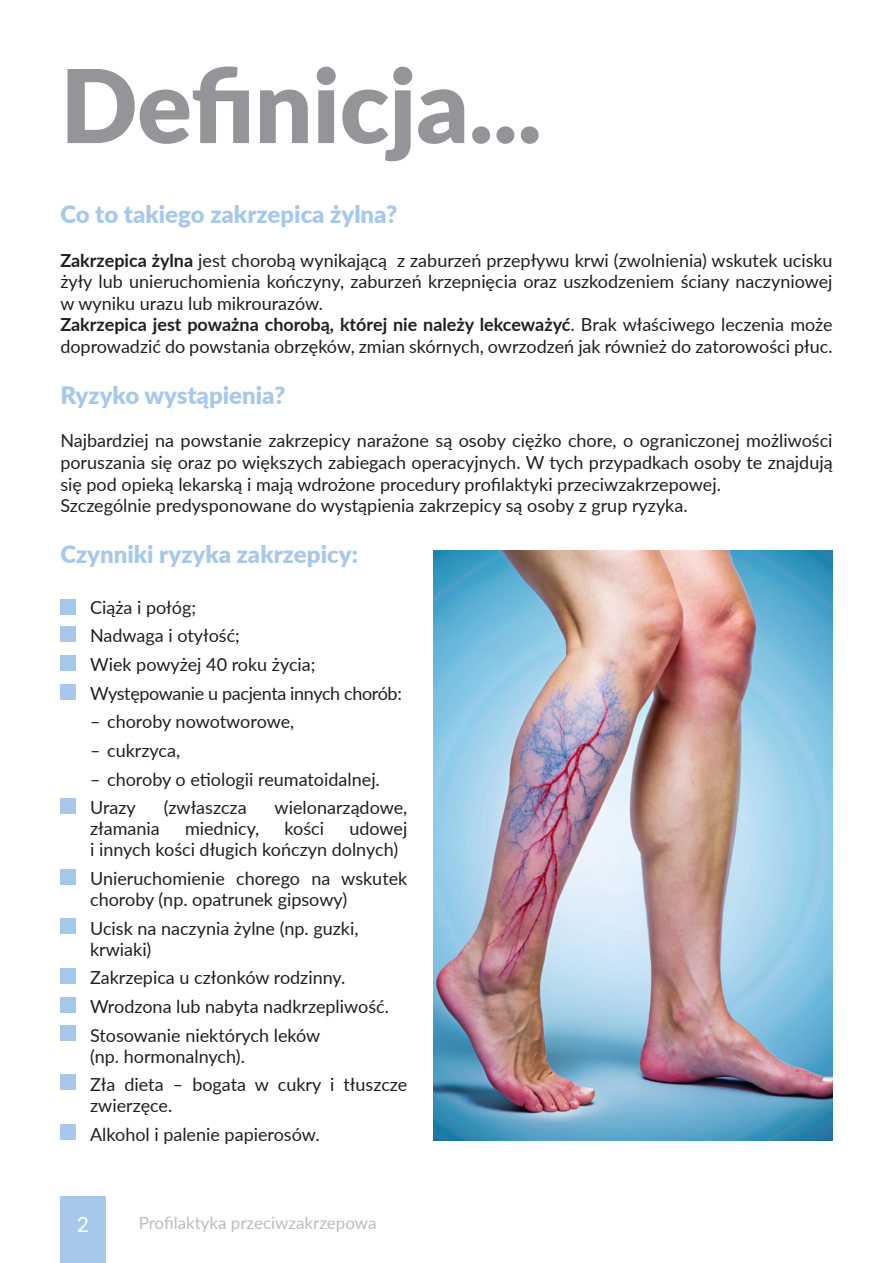
<style>
.page{position:relative;width:893px;height:1263px;background:#fff}
.page>*{position:absolute;margin:0;border:0;box-sizing:border-box;transform-origin:0 0}
.t1{font:900 101.7px "Lato";color:#939598}
.t2{font:900 24px "Lato";color:#a6c8ed}
.t3{font:21.15px "Lato";color:#fff}
.t4{font:18px/21.6px "Lato";color:#231f20}
.t5{font:18px "Lato";letter-spacing:-.02em;color:#231f20}
.t6{font:16.95px "Lato";color:#bcbdc0}
.s1{font-weight:700}
</style>
<div class="page">
<div style="left:60px;top:1197px;width:46px;height:66px;background:#a6c8ed"></div>
<img style="left:434px;top:551px;width:399px;height:589px">
<div style="left:60px;top:600px;width:15px;height:15px;background:#a6c8ed"></div>
<div style="left:60px;top:626px;width:15px;height:15px;background:#a6c8ed"></div>
<div style="left:60px;top:656px;width:15px;height:15px;background:#a6c8ed"></div>
<div style="left:60px;top:685px;width:15px;height:15px;background:#a6c8ed"></div>
<div style="left:60px;top:798px;width:15px;height:15px;background:#a6c8ed"></div>
<div style="left:60px;top:870px;width:15px;height:15px;background:#a6c8ed"></div>
<div style="left:60px;top:918px;width:15px;height:15px;background:#a6c8ed"></div>
<div style="left:60px;top:968px;width:15px;height:15px;background:#a6c8ed"></div>
<div style="left:60px;top:997px;width:15px;height:15px;background:#a6c8ed"></div>
<div style="left:60px;top:1026px;width:15px;height:15px;background:#a6c8ed"></div>
<div style="left:60px;top:1075px;width:15px;height:15px;background:#a6c8ed"></div>
<div style="left:60px;top:1125px;width:15px;height:15px;background:#a6c8ed"></div>
<p class="t1" style="left:60px;top:29px;width:483px">Definicja...</p>
<p class="t2" style="left:60px;top:197px;width:339px">Co to takiego zakrzepica żylna?</p>
<p class="t4" style="left:60px;top:249px;width:774px;text-align:justify"><span class="s1">Zakrzepica żylna</span> jest chorobą wynikającą z zaburzeń przepływu krwi (zwolnienia) wskutek ucisku żyły lub unieruchomienia kończyny, zaburzeń krzepnięcia oraz uszkodzeniem ściany naczyniowej w wyniku urazu lub mikrourazów.</p>
<p class="t4" style="left:60px;top:313px;width:774px"><span class="s1">Zakrzepica jest poważna chorobą, której nie należy lekceważyć</span>. Brak właściwego leczenia może doprowadzić do powstania obrzęków, zmian skórnych, owrzodzeń jak również do zatorowości płuc.</p>
<p class="t2" style="left:60px;top:377px;width:227px">Ryzyko wystąpienia?</p>
<p class="t4" style="left:60px;top:429px;width:774px;text-align:justify">Najbardziej na powstanie zakrzepicy narażone są osoby ciężko chore, o ograniczonej możliwości poruszania się oraz po większych zabiegach operacyjnych. W tych przypadkach osoby te znajdują się pod opieką lekarską i mają wdrożone procedury profilaktyki przeciwzakrzepowej.</p>
<p class="t4" style="left:60px;top:494px;width:629px">Szczególnie predysponowane do wystąpienia zakrzepicy są osoby z grup ryzyka.</p>
<p class="t2" style="left:60px;top:537px;width:299px">Czynniki ryzyka zakrzepicy:</p>
<p class="t4" style="left:90px;top:595px;width:107px">Ciąża i połóg;</p>
<p class="t4" style="left:90px;top:624px;width:151px">Nadwaga i otyłość;</p>
<p class="t4" style="left:90px;top:653px;width:227px">Wiek powyżej 40 roku życia;</p>
<p class="t5" style="left:90px;top:680px;width:313px">Występowanie u pacjenta innych chorób:</p>
<p class="t4" style="left:90px;top:710px;width:206px">– choroby nowotworowe,</p>
<p class="t4" style="left:90px;top:739px;width:92px">– cukrzyca,</p>
<p class="t4" style="left:90px;top:767px;width:291px">– choroby o etiologii reumatoidalnej.</p>
<p class="t4" style="left:90px;top:796px;width:47px">Urazy</p>
<p class="t4" style="left:164px;top:796px;width:84px">(zwłaszcza</p>
<p class="t4" style="left:275px;top:796px;width:134px">wielonarządowe,</p>
<p class="t4" style="left:90px;top:817px;width:71px">złamania</p>
<p class="t4" style="left:185px;top:817px;width:76px">miednicy,</p>
<p class="t4" style="left:285px;top:817px;width:41px">kości</p>
<p class="t4" style="left:90px;top:817px;width:319px;line-height:21px;text-indent:259px">udowej i innych kości długich kończyn dolnych)</p>
<p class="t4" style="left:90px;top:867px;width:319px;line-height:21px">Unieruchomienie chorego na wskutek choroby (np. opatrunek gipsowy)</p>
<p class="t4" style="left:90px;top:917px;width:270px;line-height:21px">Ucisk na naczynia żylne (np. guzki, krwiaki)</p>
<p class="t4" style="left:90px;top:966px;width:257px">Zakrzepica u członków rodzinny.</p>
<p class="t4" style="left:90px;top:995px;width:300px">Wrodzona lub nabyta nadkrzepliwość.</p>
<p class="t4" style="left:90px;top:1024px;width:232px;line-height:21px">Stosowanie niektórych leków (np. hormonalnych).</p>
<p class="t4" style="left:90px;top:1073px;width:319px;line-height:21px">Zła dieta – bogata w cukry i tłuszcze zwierzęce.</p>
<p class="t4" style="left:90px;top:1123px;width:231px">Alkohol i palenie papierosów.</p>
<p class="t3" style="left:77px;top:1209px;width:14px">2</p>
<p class="t6" style="left:139px;top:1210px;width:239px">Profilaktyka przeciwzakrzepowa</p>
</div>
